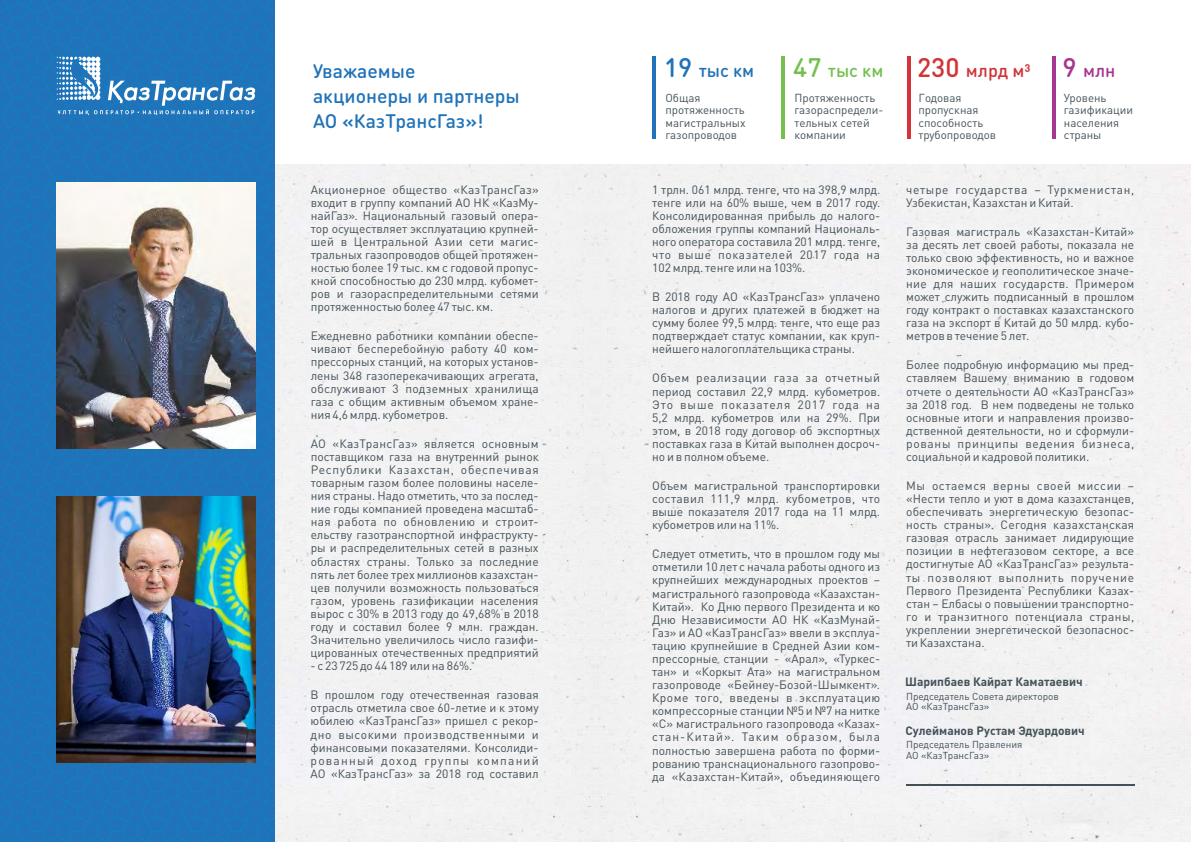
<style>
.page{position:relative;width:1191px;height:842px;background:#fff}
.page>*{position:absolute;margin:0;border:0;box-sizing:border-box;transform-origin:0 0}
.t1{font:500 19.3px/24.7px "DIN Round Pro";color:#2073b8}
.t2{font:500 18px "DIN Round Pro";color:#d23438}
.t3{font:500 18px "DIN Round Pro";color:#2073b8}
.t4{font:500 18px "DIN Round Pro";color:#74c04e}
.t5{font:500 18px "DIN Round Pro";color:#a53692}
.t6{font:12px/13.1px "DIN Pro";color:#435159;text-align:justify}
.t7{font:12px/13.1px "DIN Pro";letter-spacing:.045em;color:#435159}
.t8{font:700 12px "DIN Pro";color:#435159}
.t9{font:11.5px/12.5px "DIN Pro";color:#435159}
.t10{font:10px/10.9px "DIN Pro";color:#435159}
.s1{font-size:26.5px}
</style>
<div class="page">
<div style="left:274px;top:165px;width:917px;height:677px;background:#f2f2f2"></div>
<svg style="left:0;top:0;width:274px;height:476px;background:#1f74b7"></svg>
<svg style="left:0;top:476px;width:274px;height:366px;background:#1e73b7"></svg>
<img style="left:57px;top:182px;width:198px;height:266px">
<img style="left:57px;top:497px;width:198px;height:266px">
<svg style="left:57px;top:57px;width:198px;height:58px;background:#458cc5"></svg>
<hr style="left:652px;top:57px;width:4px;height:82px;background:#2073b8">
<hr style="left:907px;top:57px;width:3px;height:82px;background:#d23438">
<hr style="left:781px;top:57px;width:4px;height:82px;background:#74c04e">
<hr style="left:1052px;top:57px;width:4px;height:82px;background:#a53692">
<hr style="left:906px;top:784px;width:228px;height:1px;background:#435159">
<h1 class="t1" style="left:313px;top:61px;width:208px">Уважаемые<br>акционеры и партнеры<br>АО «КазТрансГаз»!</h1>
<p class="t6" style="left:311px;top:184px;width:229px">Акционерное общество «КазТрансГаз» входит в группу компаний АО НК «КазМу&shy;найГаз». Национальный газовый опера&shy;тор осуществляет эксплуатацию крупней&shy;шей в Центральной Азии сети магис&shy;тральных газопроводов общей протяжен&shy;ностью более 19 тыс. км с годовой пропус&shy;кной способностью до 230 млрд. кубомет&shy;ров и газораспределительными сетями протяженностью более 47 тыс. км.</p>
<p class="t6" style="left:311px;top:331px;width:229px">Ежедневно работники компании обеспе&shy;чивают бесперебойную работу 40 ком&shy;прессорных станций, на которых установ&shy;лены 348 газоперекачивающих агрегата, обслуживают 3 подземных хранилища газа с общим активным объемом хране&shy;ния 4,6 млрд. кубометров.</p>
<p class="t6" style="left:311px;top:438px;width:229px">АО «КазТрансГаз» является основным поставщиком газа на внутренний рынок Республики Казахстан, обеспечивая товарным газом более половины населе&shy;ния страны. Надо отметить, что за послед&shy;ние годы компанией проведена масштаб&shy;ная работа по обновлению и строит&shy;ельству газотранспортной инфраструкту&shy;ры и распределительных сетей в разных областях страны. Только за последние пять лет более трех миллионов казахстан&shy;цев получили возможность пользоваться газом, уровень газификации населения вырос с 30% в 2013 году до 49,68% в 2018 году и составил более 9 млн. граждан.<br>Значительно увеличилось число газифи&shy;цированных отечественных предприятий</p>
<p class="t6" style="left:311px;top:661px;width:163px">- с 23 725 до 44 189 или на 86%.</p>
<p class="t6" style="left:311px;top:690px;width:229px">В прошлом году отечественная газовая отрасль отметила свое 60-летие и к этому юбилею «КазТрансГаз» пришел с рекор&shy;дно высокими производственными и финансовыми показателями. Консолиди&shy;рованный доход группы компаний АО «КазТрансГаз» за 2018 год составил</p>
<h2 class="t3" style="left:664px;top:63px;width:92px"><span class="s1">19</span> тыс км</h2>
<p class="t9" style="left:665px;top:92px;width:82px">Общая протяженность магистральных газопроводов</p>
<h2 class="t4" style="left:793px;top:63px;width:92px"><span class="s1">47</span> тыс км</h2>
<p class="t9" style="left:794px;top:92px;width:90px">Протяженность газораспредели&shy;тельных сетей компании</p>
<p class="t6" style="left:652px;top:184px;width:229px">1 трлн. 061 млрд. тенге, что на 398,9 млрд. тенге или на 60% выше, чем в 2017 году.<br>Консолидированная прибыль до налого&shy;обложения группы компаний Националь&shy;ного оператора составила 201 млрд. тенге, что выше показателей 2017 года на 102 млрд. тенге или на 103%.</p>
<p class="t6" style="left:652px;top:292px;width:229px">В 2018 году АО «КазТрансГаз» уплачено налогов и других платежей в бюджет на сумму более 99,5 млрд. тенге, что еще раз подтверждает статус компании, как круп&shy;нейшего налогоплательщика страны.</p>
<p class="t6" style="left:652px;top:373px;width:229px">Объем реализации газа за отчетный период составил 22,9 млрд. кубометров.<br>Это выше показателя 2017 года на 5,2 млрд. кубометров или на 29%. При этом, в 2018 году договор об экспортных поставках газа в Китай выполнен досроч&shy;но и в полном объеме.</p>
<p class="t6" style="left:652px;top:480px;width:229px">Объем магистральной транспортировки составил 111,9 млрд. кубометров, что выше показателя 2017 года на 11 млрд. кубометров или на 11%.</p>
<p class="t6" style="left:652px;top:549px;width:229px">Следует отметить, что в прошлом году мы отметили 10 лет с начала работы одного из крупнейших международных проектов – магистрального газопровода «Казахстан-Китай». Ко Дню первого Президента и ко Дню Независимости АО НК «КазМунай-Газ» и АО «КазТрансГаз» ввели в эксплуа&shy;тацию крупнейшие в Средней Азии ком&shy;прессорные станции - «Арал», «Туркес&shy;тан» и «Коркыт Ата» на магистральном газопроводе «Бейнеу-Бозой-Шымкент».<br>Кроме того, введены в эксплуатацию компрессорные станции №5 и №7 на нитке «С» магистрального газопровода «Казах&shy;стан-Китай». Таким образом, была полностью завершена работа по форми&shy;рованию транснационального газопрово&shy;да «Казахстан-Китай», объединяющего</p>
<h2 class="t2" style="left:917px;top:63px;width:115px"><span class="s1">230</span> млрд м³</h2>
<p class="t9" style="left:918px;top:92px;width:79px">Годовая пропускная способность трубопроводов</p>
<h2 class="t5" style="left:1062px;top:63px;width:54px"><span class="s1">9</span> млн</h2>
<p class="t9" style="left:1064px;top:92px;width:71px">Уровень газификации населения страны</p>
<p class="t7" style="left:906px;top:184px;width:229px">четыре государства – Туркменистан,<br>Узбекистан, Казахстан и Китай.</p>
<p class="t6" style="left:906px;top:226px;width:229px">Газовая магистраль «Казахстан-Китай» за десять лет своей работы, показала не только свою эффективность, но и важное экономическое и геополитическое значе&shy;ние для наших государств. Примером может служить подписанный в прошлом году контракт о поставках казахстанского газа на экспорт в Китай до 50 млрд. кубо&shy;метров в течение 5 лет.</p>
<p class="t6" style="left:906px;top:360px;width:229px">Более подробную информацию мы пред&shy;ставляем Вашему вниманию в годовом отчете о деятельности АО «КазТрансГаз» за 2018 год. В нем подведены не только основные итоги и направления произво&shy;дственной деятельности, но и сформули&shy;рованы принципы ведения бизнеса, социальной и кадровой политики.</p>
<p class="t6" style="left:906px;top:480px;width:230px">Мы остаемся верны своей миссии – «Нести тепло и уют в дома казахстанцев, обеспечивать энергетическую безопас&shy;ность страны». Сегодня казахстанская газовая отрасль занимает лидирующие позиции в нефтегазовом секторе, а все достигнутые АО «КазТрансГаз» результа&shy;ты позволяют выполнить поручение Первого Президента Республики Казах&shy;стан – Елбасы о повышении транспортно&shy;го и транзитного потенциала страны, укреплении энергетической безопаснос&shy;ти Казахстана.</p>
<p class="t8" style="left:905px;top:677px;width:179px">Шарипбаев Кайрат Каматаевич</p>
<p class="t10" style="left:906px;top:692px;width:154px">Председатель Совета директоров<br>АО «КазТрансГаз»</p>
<p class="t8" style="left:905px;top:727px;width:181px">Сулейманов Рустам Эдуардович</p>
<p class="t10" style="left:906px;top:740px;width:118px">Председатель Правления<br>АО «КазТрансГаз»</p>
</div>
